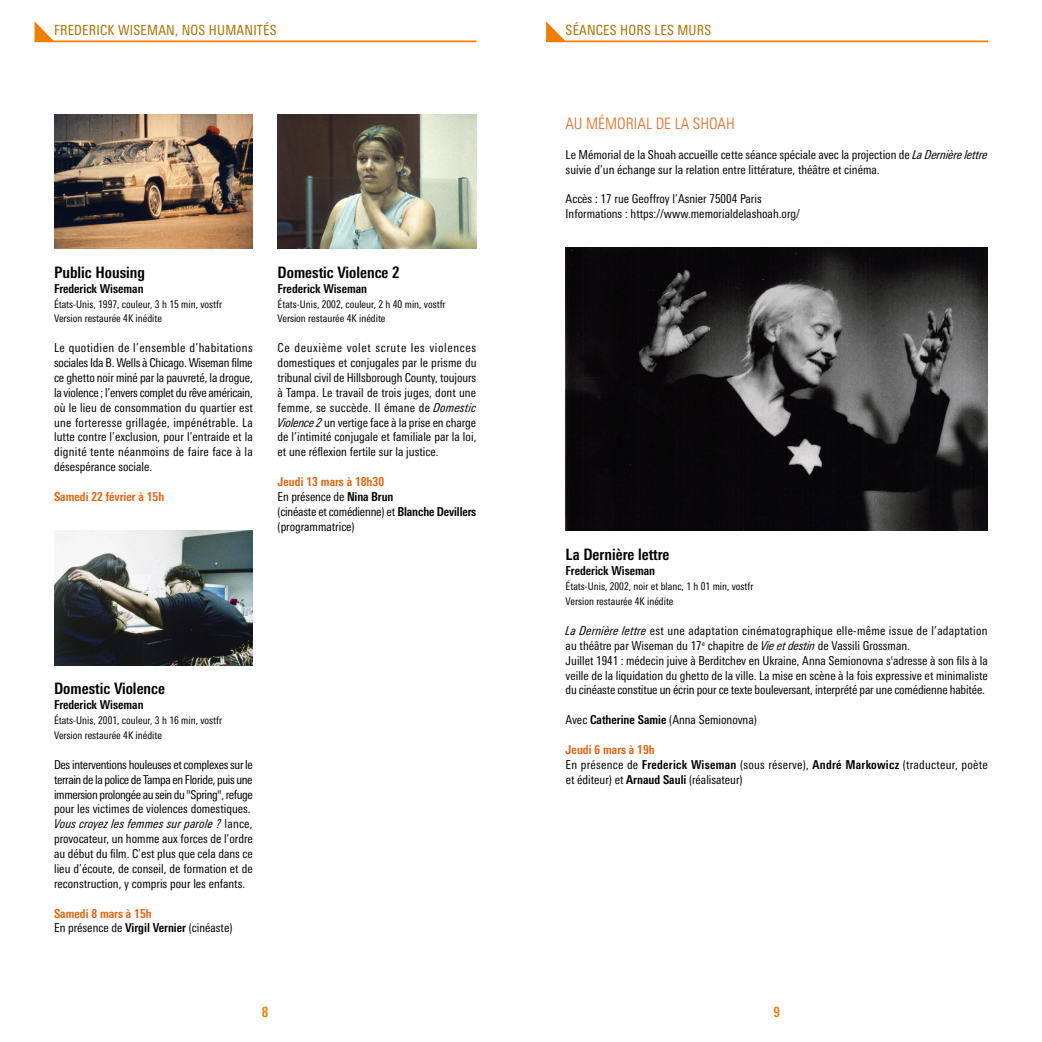
<style>
.page{position:relative;width:1042px;height:1042px;background:#fff}
.page>*{position:absolute;margin:0;border:0;box-sizing:border-box;transform-origin:0 0}
.t1{font:700 condensed 15.75px "Univers Next Pro";color:#000}
.t2{font:300 condensed 15.75px "Univers Next Pro";color:#eb600a}
.t3{font:condensed 14px "Univers Next Pro";letter-spacing:.015em;color:#ae7001}
.t4{font:700 condensed 14px "Univers Next Pro";color:#ef7d00}
.t5{font:condensed 12.25px/14.9px "Univers Next Pro";color:#000}
.t6{font:condensed 12.25px/14.9px "Univers Next Pro";letter-spacing:.025em;color:#000}
.t7{font:700 condensed 12.25px "Univers Next Pro";color:#000}
.t8{font:700 condensed 12.25px "Univers Next Pro";color:#eb600a}
.t9{font:condensed 10.5px/14.9px "Univers Next Pro";color:#000}
.s1{font-style:italic}
.s2{font-weight:700;color:#eb600a}
.s3{font-weight:700}
</style>
<div class="page">
<hr style="left:35px;top:40px;width:441px;height:2px;background:#ef7d00">
<svg style="left:35px;top:22px;width:19px;height:19px"></svg>
<hr style="left:546px;top:40px;width:442px;height:2px;background:#ef7d00">
<svg style="left:546px;top:21px;width:20px;height:20px"></svg>
<img style="left:566px;top:247px;width:422px;height:283px">
<img style="left:54px;top:114px;width:199px;height:134px">
<img style="left:54px;top:531px;width:199px;height:134px">
<img style="left:278px;top:114px;width:198px;height:134px">
<p class="t3" style="left:54px;top:22px;width:224px">FREDERICK WISEMAN, NOS HUMANITÉS</p>
<p class="t3" style="left:566px;top:22px;width:147px">SÉANCES HORS LES MURS</p>
<p class="t2" style="left:566px;top:114px;width:171px">AU MÉMORIAL DE LA SHOAH</p>
<p class="t1" style="left:54px;top:263px;width:92px">Public Housing</p>
<p class="t7" style="left:54px;top:281px;width:91px">Frederick Wiseman</p>
<p class="t9" style="left:54px;top:296px;width:169px">États-Unis, 1997, couleur, 3 h 15 min, vostfr<br>Version restaurée 4K inédite</p>
<p class="t5" style="left:54px;top:340px;width:200px;text-align:justify">Le quotidien de l’ensemble d’habitations sociales Ida B. Wells à Chicago. Wiseman filme ce ghetto noir miné par la pauvreté, la drogue, la violence ; l’envers complet du rêve américain, où le lieu de consommation du quartier est une forteresse grillagée, impénétrable. La lutte contre l’exclusion, pour l’entraide et la dignité tente néanmoins de faire face à la désespérance sociale.</p>
<p class="t8" style="left:54px;top:489px;width:112px">Samedi 22 février à 15h</p>
<p class="t1" style="left:278px;top:263px;width:124px">Domestic Violence 2</p>
<p class="t7" style="left:278px;top:281px;width:91px">Frederick Wiseman</p>
<p class="t9" style="left:278px;top:296px;width:169px">États-Unis, 2002, couleur, 2 h 40 min, vostfr<br>Version restaurée 4K inédite</p>
<p class="t5" style="left:278px;top:340px;width:200px;text-align:justify">Ce deuxième volet scrute les violences domestiques et conjugales par le prisme du tribunal civil de Hillsborough County, toujours à Tampa. Le travail de trois juges, dont une femme, se succède. Il émane de <span class="s1">Domestic Violence 2</span> un vertige face à la prise en charge de l’intimité conjugale et familiale par la loi, et une réflexion fertile sur la justice.</p>
<p class="t5" style="left:278px;top:474px;width:200px"><span class="s2">Jeudi 13 mars à 18h30<br></span>En présence de <span class="s3">Nina Brun<br></span>(cinéaste et comédienne) et <span class="s3">Blanche Devillers </span>(programmatrice)</p>
<p class="t1" style="left:54px;top:679px;width:112px">Domestic Violence</p>
<p class="t7" style="left:54px;top:697px;width:91px">Frederick Wiseman</p>
<p class="t9" style="left:54px;top:713px;width:169px">États-Unis, 2001, couleur, 3 h 16 min, vostfr<br>Version restaurée 4K inédite</p>
<p class="t5" style="left:54px;top:757px;width:200px">Des interventions houleuses et complexes sur le terrain de la police de Tampa en Floride, puis une immersion prolongée au sein du "Spring", refuge pour les victimes de violences domestiques.<br><span class="s1">Vous croyez les femmes sur parole ?</span> lance, provocateur, un homme aux forces de l’ordre au début du film. C’est plus que cela dans ce lieu d’écoute, de conseil, de formation et de reconstruction, y compris pour les enfants.</p>
<p class="t5" style="left:54px;top:905px;width:180px"><span class="s2">Samedi 8 mars à 15h<br></span>En présence de <span class="s3">Virgil Vernier</span> (cinéaste)</p>
<p class="t5" style="left:566px;top:147px;width:424px">Le Mémorial de la Shoah accueille cette séance spéciale avec la projection de <span class="s1">La Dernière lettre </span>suivie d’un échange sur la relation entre littérature, théâtre et cinéma.</p>
<p class="t5" style="left:566px;top:191px;width:236px">Accès : 17 rue Geoffroy l’Asnier 75004 Paris<br>Informations : https://www.memorialdelashoah.org/</p>
<p class="t1" style="left:566px;top:545px;width:105px">La Dernière lettre</p>
<p class="t7" style="left:566px;top:564px;width:91px">Frederick Wiseman</p>
<p class="t9" style="left:566px;top:579px;width:189px">États-Unis, 2002, noir et blanc, 1 h 01 min, vostfr<br>Version restaurée 4K inédite</p>
<p class="t5" style="left:566px;top:623px;width:424px"><span class="s1">La Dernière lettre</span> est une adaptation cinématographique elle-même issue de l’adaptation au théâtre par Wiseman du 17<sup>e</sup> chapitre de <span class="s1">Vie et destin</span> de Vassili Grossman.<br>Juillet 1941 : médecin juive à Berditchev en Ukraine, Anna Semionovna s'adresse à son fils à la veille de la liquidation du ghetto de la ville. La mise en scène à la fois expressive et minimaliste du cinéaste constitue un écrin pour ce texte bouleversant, interprété par une comédienne habitée.</p>
<p class="t5" style="left:566px;top:712px;width:193px">Avec <span class="s3">Catherine Samie</span> (Anna Semionovna)</p>
<p class="t6" style="left:566px;top:742px;width:424px"><span class="s2">Jeudi 6 mars à 19h<br></span>En présence de <span class="s3">Frederick Wiseman</span> (sous réserve), <span class="s3">André Markowicz</span> (traducteur, poète et éditeur) et <span class="s3">Arnaud Sauli</span> (réalisateur)</p>
<p class="t4" style="left:262px;top:1003px;width:8px">8</p>
<p class="t4" style="left:773px;top:1003px;width:8px">9</p>
</div>
